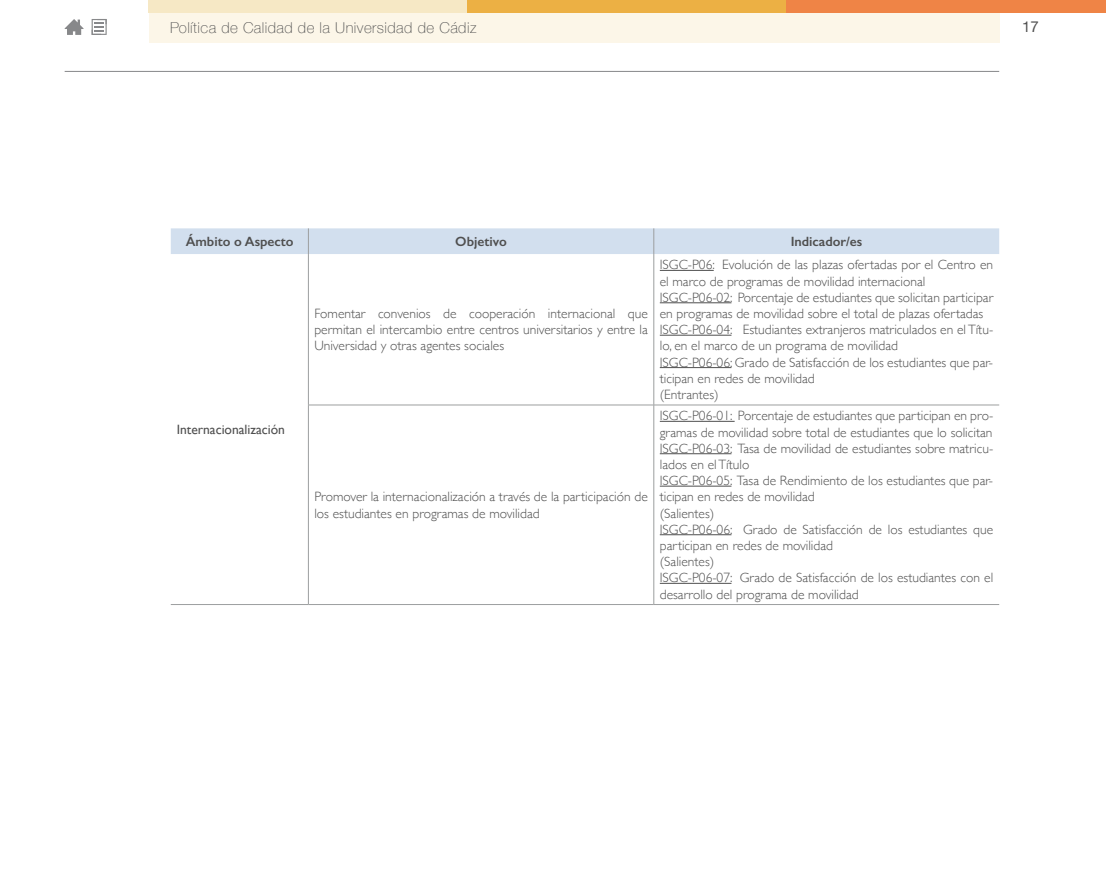
<style>
.page{position:relative;width:1106px;height:893px;background:#fff}
.page>*{position:absolute;margin:0;border:0;box-sizing:border-box;transform-origin:0 0}
.t1{font:100 15px "Helvetica Neue";letter-spacing:.03em;color:#4f4f4f}
.t2{font:15px "Helvetica Neue";color:#4f4f4f}
.t3{font:300 13.5px/16.2px "Gill Sans";color:#4f4f4f}
.t4{font:600 13.5px "Gill Sans";color:#4f4f4f}
.t5{font:13.5px "Gill Sans";color:#4f4f4f}
</style>
<div class="page">
<div style="left:149px;top:13px;width:850px;height:30px;background:#fcf6e8"></div>
<div style="left:785px;top:0;width:321px;height:13px;background:#ef8446"></div>
<div style="left:467px;top:0;width:318px;height:13px;background:#ecb044"></div>
<div style="left:149px;top:0;width:318px;height:13px;background:#f6e8c5"></div>
<hr style="left:65px;top:71px;width:934px;height:1px;background:#87888a">
<svg style="left:65px;top:19px;width:19px;height:16px"></svg>
<svg style="left:92px;top:19px;width:15px;height:16px"></svg>
<hr style="left:653px;top:254px;width:1px;height:151px;background:#9c9e9f">
<hr style="left:654px;top:405px;width:345px;height:1px;background:#9c9e9f">
<hr style="left:653px;top:405px;width:1px;height:199px;background:#9c9e9f">
<hr style="left:654px;top:604px;width:345px;height:1px;background:#9c9e9f">
<hr style="left:308px;top:405px;width:346px;height:1px;background:#9c9e9f">
<hr style="left:308px;top:604px;width:346px;height:1px;background:#9c9e9f">
<hr style="left:171px;top:604px;width:137px;height:1px;background:#9c9e9f">
<hr style="left:308px;top:254px;width:1px;height:151px;background:#9c9e9f">
<hr style="left:308px;top:405px;width:1px;height:199px;background:#9c9e9f">
<div style="left:171px;top:228px;width:828px;height:26px;background:#d2dfee"></div>
<hr style="left:660px;top:270px;width:53px;height:1px;background:#4f4f4f">
<hr style="left:660px;top:302px;width:71px;height:1px;background:#4f4f4f">
<hr style="left:660px;top:335px;width:71px;height:1px;background:#4f4f4f">
<hr style="left:660px;top:367px;width:71px;height:1px;background:#4f4f4f">
<hr style="left:660px;top:421px;width:74px;height:1px;background:#4f4f4f">
<hr style="left:660px;top:453px;width:71px;height:1px;background:#4f4f4f">
<hr style="left:660px;top:486px;width:71px;height:1px;background:#4f4f4f">
<hr style="left:660px;top:534px;width:71px;height:1px;background:#4f4f4f">
<hr style="left:660px;top:583px;width:71px;height:1px;background:#4f4f4f">
<p class="t1" style="left:170px;top:16px;width:308px">Política de Calidad de la Universidad de Cádiz</p>
<p class="t2" style="left:1022px;top:16px;width:18px">17</p>
<p class="t4" style="left:186px;top:233px;width:109px">Ámbito o Aspecto</p>
<p class="t4" style="left:455px;top:233px;width:53px">Objetivo</p>
<p class="t4" style="left:790px;top:233px;width:73px">Indicador/es</p>
<p class="t5" style="left:177px;top:421px;width:110px">Internacionalización</p>
<p class="t3" style="left:314px;top:305px;width:335px;text-align:justify">Fomentar convenios de cooperación internacional que permitan el intercambio entre centros universitarios y entre la Universidad y otras agentes sociales</p>
<p class="t3" style="left:314px;top:488px;width:335px">Promover la internacionalización a través de la participación de los estudiantes en programas de movilidad</p>
<p class="t3" style="left:660px;top:256px;width:335px">ISGC-P06: Evolución de las plazas ofertadas por el Centro en el marco de programas de movilidad internacional ISGC-P06-02: Porcentaje de estudiantes que solicitan participar en programas de movilidad sobre el total de plazas ofertadas ISGC-P06-04: Estudiantes extranjeros matriculados en el Títu&shy;lo, en el marco de un programa de movilidad<br>ISGC-P06-06: Grado de Satisfacción de los estudiantes que par&shy;ticipan en redes de movilidad<br>(Entrantes)</p>
<p class="t3" style="left:660px;top:407px;width:335px">ISGC-P06-01: Porcentaje de estudiantes que participan en pro&shy;gramas de movilidad sobre total de estudiantes que lo solicitan ISGC-P06-03: Tasa de movilidad de estudiantes sobre matricu&shy;lados en el Título<br>ISGC-P06-05: Tasa de Rendimiento de los estudiantes que par&shy;ticipan en redes de movilidad<br>(Salientes)<br>ISGC-P06-06: Grado de Satisfacción de los estudiantes que participan en redes de movilidad<br>(Salientes)<br>ISGC-P06-07: Grado de Satisfacción de los estudiantes con el desarrollo del programa de movilidad</p>
</div>
